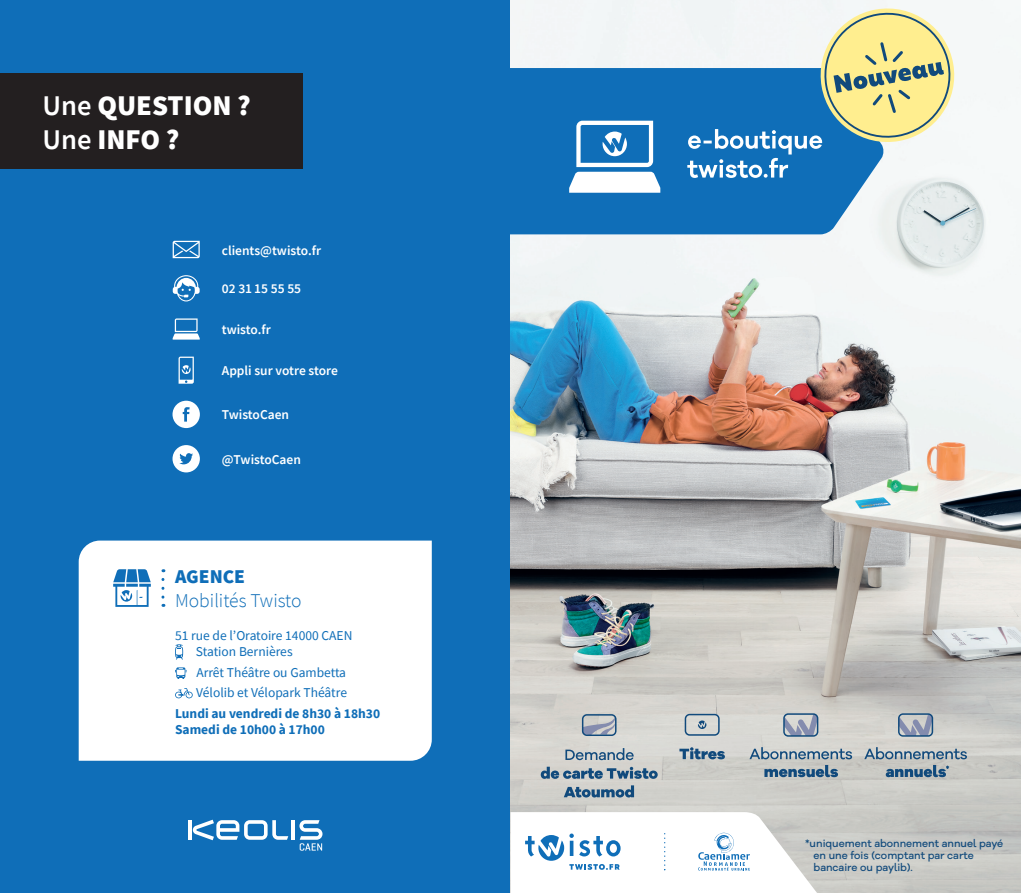
<style>
.page{position:relative;width:1021px;height:893px;background:#fff}
.page>*{position:absolute;margin:0;border:0;box-sizing:border-box;transform-origin:0 0}
.t1{font:900 28.5px "Source Sans Pro";color:#fff}
.t2{font:300 19.5px "Source Sans Pro";color:#0f6eb8}
.t3{font:900 19.5px "Source Sans Pro";color:#0f6eb8}
.t4{font:13.5px/16.2px "Source Sans Pro";color:#0f6eb8}
.t5{font:600 13.5px "Source Sans Pro";color:#fff}
.t6{font:700 13.5px/16.2px "Source Sans Pro";color:#0f6eb8}
.t7{font:500 10.5px/12px "Galano Grotesque Alt";color:#114a7c}
.s1{font-weight:600}
</style>
<div class="page">
<div style="left:0;top:0;width:510px;height:893px;background:#0f6eb8"></div>
<img style="left:510px;top:0;width:510px;height:893px">
<svg style="left:510px;top:812px;width:323px;height:81px"></svg>
<svg style="left:679px;top:747px;width:46px;height:12px"></svg>
<svg style="left:698px;top:720px;width:8px;height:9px"></svg>
<div style="left:684px;top:714px;width:35px;height:22px;border:2px solid #114a7c;border-radius:4px"></div>
<svg style="left:764px;top:765px;width:74px;height:12px"></svg>
<svg style="left:749px;top:747px;width:103px;height:12px"></svg>
<svg style="left:786px;top:716px;width:29px;height:18px"></svg>
<div style="left:783px;top:713px;width:35px;height:24px;border:2px solid #114a7c;border-radius:4px"></div>
<svg style="left:898px;top:714px;width:32px;height:22px"></svg>
<div style="left:898px;top:713px;width:35px;height:24px;border:2px solid #114a7c;border-radius:4px"></div>
<svg style="left:864px;top:747px;width:102px;height:12px"></svg>
<svg style="left:885px;top:765px;width:64px;height:12px"></svg>
<svg style="left:582px;top:717px;width:31px;height:18px"></svg>
<div style="left:582px;top:714px;width:34px;height:22px;border:2px solid #114a7c;border-radius:4px"></div>
<svg style="left:563px;top:785px;width:71px;height:12px"></svg>
<svg style="left:540px;top:767px;width:117px;height:12px"></svg>
<svg style="left:565px;top:748px;width:68px;height:12px"></svg>
<div style="left:510px;top:68px;width:374px;height:166px;background:#0f6eb8"></div>
<svg style="left:569px;top:121px;width:91px;height:72px"></svg>
<svg style="left:687px;top:3px;width:272px;height:175px"></svg>
<svg style="left:173px;top:241px;width:27px;height:17px"></svg>
<svg style="left:173px;top:275px;width:27px;height:26px"></svg>
<svg style="left:173px;top:318px;width:27px;height:22px"></svg>
<svg style="left:178px;top:357px;width:16px;height:27px"></svg>
<svg style="left:172px;top:401px;width:28px;height:27px"></svg>
<svg style="left:172px;top:445px;width:28px;height:27px"></svg>
<hr style="left:188px;top:820px;width:3px;height:20px;background:#fff">
<hr style="left:291px;top:820px;width:4px;height:20px;background:#fff">
<svg style="left:193px;top:820px;width:95px;height:20px"></svg>
<svg style="left:299px;top:820px;width:23px;height:31px"></svg>
<div style="left:79px;top:541px;width:353px;height:220px;background:#fff"></div>
<svg style="left:113px;top:569px;width:38px;height:38px"></svg>
<svg style="left:161px;top:579px;width:3px;height:28px"></svg>
<svg style="left:175px;top:644px;width:8px;height:16px"></svg>
<svg style="left:175px;top:667px;width:12px;height:12px"></svg>
<svg style="left:175px;top:688px;width:18px;height:10px"></svg>
<div style="left:0;top:74px;width:302px;height:95px;background:#231f20"></div>
<p class="t1" style="left:43px;top:86px;width:210px"><span class="s1">Une</span> QUESTION ?</p>
<p class="t1" style="left:43px;top:120px;width:138px"><span class="s1">Une</span> INFO ?</p>
<p class="t5" style="left:222px;top:241px;width:101px">clients@twisto.fr</p>
<p class="t5" style="left:222px;top:280px;width:81px">02 31 15 55 55</p>
<p class="t5" style="left:222px;top:321px;width:51px">twisto.fr</p>
<p class="t5" style="left:222px;top:362px;width:118px">Appli sur votre store</p>
<p class="t5" style="left:222px;top:406px;width:69px">TwistoCaen</p>
<p class="t5" style="left:222px;top:450px;width:81px">@TwistoCaen</p>
<p class="t3" style="left:175px;top:563px;width:72px">AGENCE</p>
<p class="t2" style="left:175px;top:588px;width:128px">Mobilités Twisto</p>
<p class="t4" style="left:196px;top:627px;width:158px;text-indent:-21px">51 rue de l’Oratoire 14000 CAEN<br>Station Bernières</p>
<p class="t4" style="left:196px;top:664px;width:151px">Arrêt Théâtre ou Gambetta</p>
<p class="t4" style="left:196px;top:685px;width:152px">Vélolib et Vélopark Théâtre</p>
<p class="t6" style="left:175px;top:705px;width:206px">Lundi au vendredi de 8h30 à 18h30<br>Samedi de 10h00 à 17h00</p>
<p class="t7" style="left:813px;top:837px;width:191px;text-indent:-9px">*uniquement abonnement annuel payé en une fois (comptant par carte bancaire ou paylib).</p>
</div>
